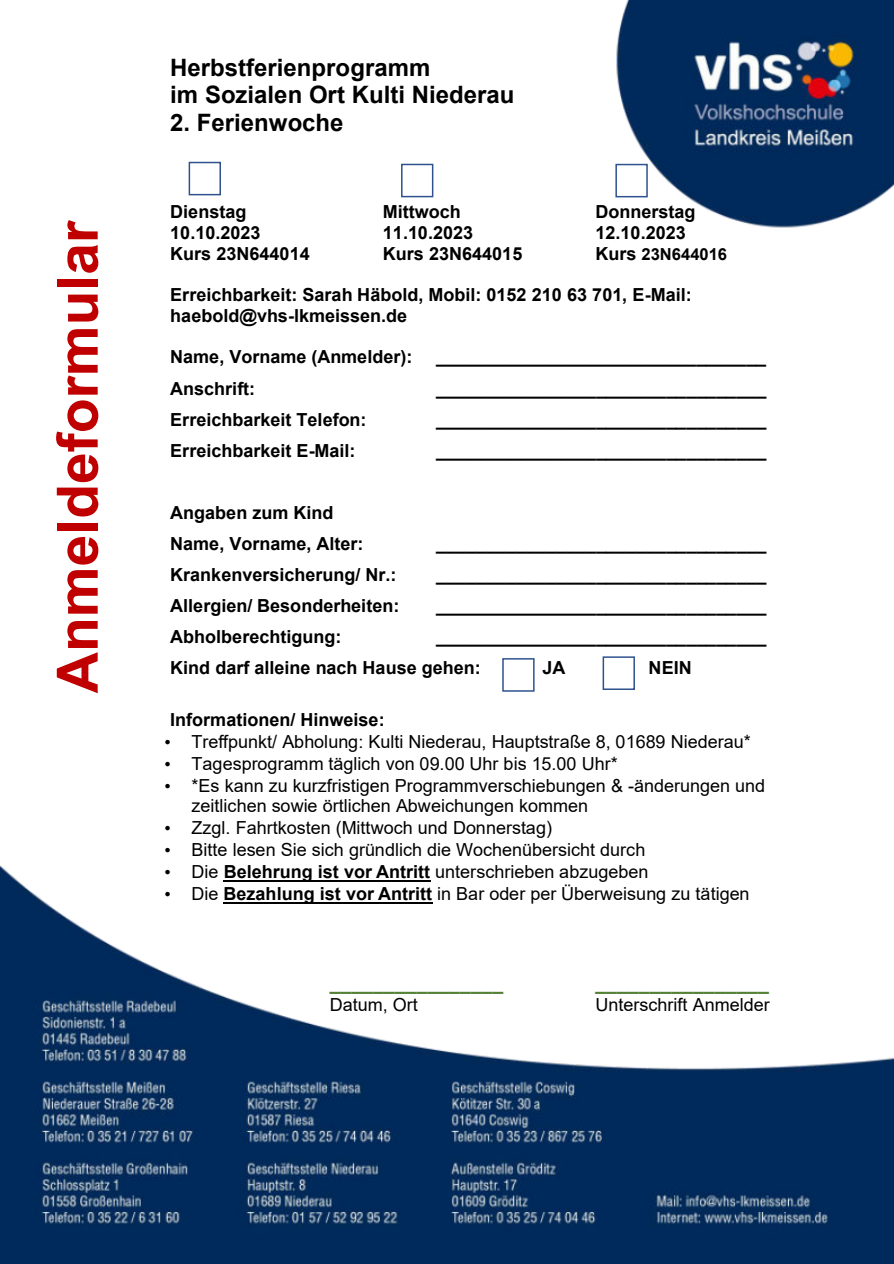
<style>
.page{position:relative;width:894px;height:1264px;background:#fff}
.page>*{position:absolute;margin:0;border:0;box-sizing:border-box;transform-origin:0 0}
.t1{font:700 57px "Arial";color:#c00000}
.t2{font:700 24px/27.8px "Arial";color:#000}
.t3{font:700 19.5px "Arial";color:#538135}
.t4{font:700 18px/20.7px "Arial";color:#000}
.t5{font:18px/20.7px "Arial";color:#000}
.t6{font:700 16.5px "Arial";color:#000}
.s1{font-size:18px}
.s2{font-family:"Times New Roman"}
.s3{font-weight:700}
</style>
<div class="page">
<img style="left:0;top:0;width:893px;height:1263px">
<hr style="left:223px;top:880px;width:207px;height:2px;background:#000">
<hr style="left:223px;top:902px;width:209px;height:1px;background:#000">
<div style="left:32px;top:31px;width:84px;height:852px;background:#fff"></div>
<div style="left:188px;top:162px;width:33px;height:33px;border:2px solid #2f528f"></div>
<div style="left:401px;top:164px;width:32px;height:33px;border:2px solid #2f528f"></div>
<div style="left:615px;top:164px;width:32px;height:33px;border:2px solid #2f528f"></div>
<div style="left:502px;top:658px;width:32px;height:33px;border:2px solid #2f528f"></div>
<div style="left:602px;top:656px;width:32px;height:34px;border:2px solid #2f528f"></div>
<h1 class="t1" style="left:56px;top:693px;width:474px;rotate:-90deg">Anmeldeformular</h1>
<h2 class="t2" style="left:170px;top:56px;width:345px">Herbstferienprogramm<br>im Sozialen Ort Kulti Niederau</h2>
<h2 class="t2" style="left:170px;top:111px;width:175px">2. Ferienwoche</h2>
<p class="t4" style="left:170px;top:203px;width:78px">Dienstag</p>
<p class="t4" style="left:383px;top:203px;width:79px">Mittwoch</p>
<p class="t4" style="left:595px;top:203px;width:102px">Donnerstag</p>
<p class="t4" style="left:170px;top:224px;width:92px">10.10.2023</p>
<p class="t4" style="left:383px;top:224px;width:92px">11.10.2023</p>
<p class="t4" style="left:595px;top:224px;width:92px">12.10.2023</p>
<p class="t4" style="left:170px;top:245px;width:141px">Kurs 23N644014</p>
<p class="t4" style="left:383px;top:245px;width:141px">Kurs 23N644015</p>
<p class="t6" style="left:595px;top:248px;width:133px"><span class="s1">Kurs</span> 23N644016</p>
<p class="t4" style="left:170px;top:286px;width:523px">Erreichbarkeit: Sarah Häbold, Mobil: 0152 210 63 701, E-Mail: haebold@vhs-lkmeissen.de</p>
<p class="t4" style="left:170px;top:348px;width:244px">Name, Vorname (Anmelder):</p>
<p class="t4" style="left:436px;top:348px;width:331px">_________________________________</p>
<p class="t4" style="left:170px;top:379px;width:86px">Anschrift:</p>
<p class="t4" style="left:436px;top:379px;width:332px">_________________________________</p>
<p class="t4" style="left:170px;top:410px;width:198px">Erreichbarkeit Telefon:</p>
<p class="t4" style="left:436px;top:410px;width:332px">_________________________________</p>
<p class="t4" style="left:170px;top:442px;width:187px">Erreichbarkeit E-Mail:</p>
<p class="t4" style="left:436px;top:442px;width:332px">_________________________________</p>
<p class="t4" style="left:170px;top:499px;width:194px;line-height:30.9px">Angaben zum Kind<br>Name, Vorname, Alter:</p>
<p class="t4" style="left:170px;top:566px;width:228px">Krankenversicherung/ Nr.:</p>
<p class="t4" style="left:170px;top:597px;width:230px">Allergien/ Besonderheiten:</p>
<p class="t4" style="left:436px;top:535px;width:332px">_________________________________</p>
<p class="t4" style="left:436px;top:566px;width:332px">_________________________________</p>
<p class="t4" style="left:436px;top:597px;width:332px">_________________________________</p>
<p class="t4" style="left:170px;top:628px;width:173px">Abholberechtigung:</p>
<p class="t4" style="left:170px;top:622px;width:597px;line-height:31.2px;text-indent:266px">_________________________________<br>Kind darf alleine nach Hause gehen:</p>
<p class="t4" style="left:542px;top:659px;width:25px">JA</p>
<p class="t4" style="left:648px;top:659px;width:45px">NEIN</p>
<p class="t4" style="left:170px;top:710px;width:216px">Informationen/ Hinweise:</p>
<p class="t5" style="left:164px;top:732px;width:587px"><span class="s2">•</span> Treffpunkt/ Abholung: Kulti Niederau, Hauptstraße 8, 01689 Niederau*</p>
<p class="t5" style="left:164px;top:754px;width:454px"><span class="s2">•</span> Tagesprogramm täglich von 09.00 Uhr bis 15.00 Uhr*</p>
<p class="t5" style="left:191px;top:776px;width:575px;text-indent:-27px"><span class="s2">•</span> *Es kann zu kurzfristigen Programmverschiebungen &amp; -änderungen und zeitlichen sowie örtlichen Abweichungen kommen</p>
<p class="t5" style="left:164px;top:819px;width:389px"><span class="s2">•</span> Zzgl. Fahrtkosten (Mittwoch und Donnerstag)</p>
<p class="t5" style="left:164px;top:841px;width:482px"><span class="s2">•</span> Bitte lesen Sie sich gründlich die Wochenübersicht durch</p>
<p class="t5" style="left:164px;top:863px;width:485px"><span class="s2">•</span> Die <span class="s3">Belehrung ist vor Antritt</span> unterschrieben abzugeben</p>
<p class="t5" style="left:164px;top:885px;width:586px"><span class="s2">•</span> Die <span class="s3">Bezahlung ist vor Antritt</span> in Bar oder per Überweisung zu tätigen</p>
<p class="t3" style="left:329px;top:975px;width:175px">________________</p>
<p class="t3" style="left:595px;top:975px;width:175px">________________</p>
<p class="t5" style="left:329px;top:995px;width:90px">Datum, Ort</p>
<p class="t5" style="left:595px;top:995px;width:176px">Unterschrift Anmelder</p>
</div>
